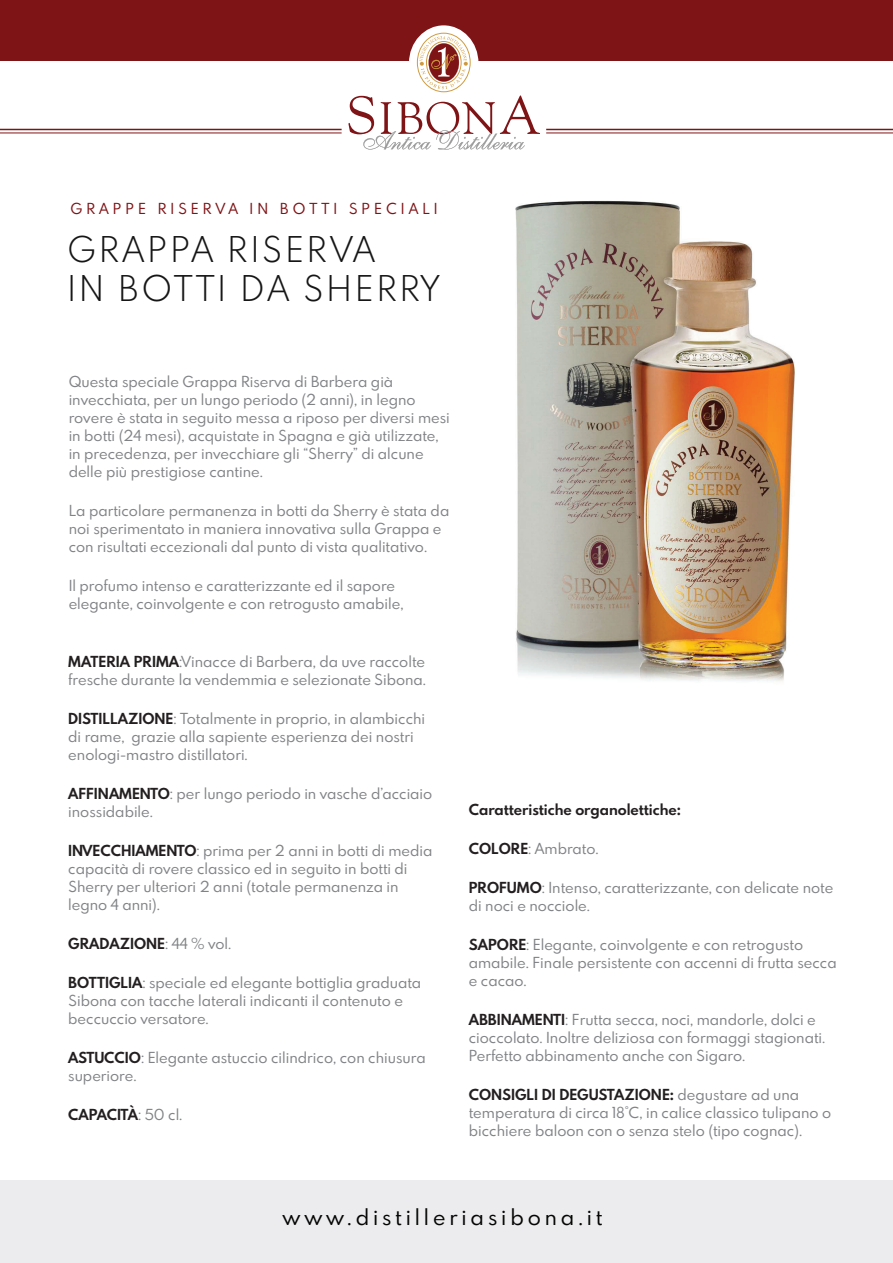
<style>
.page{position:relative;width:893px;height:1263px;background:#fff}
.page>*{position:absolute;margin:0;border:0;box-sizing:border-box;transform-origin:0 0}
.t1{font:300 31.5px/39px "Spartan MB";letter-spacing:.1em;color:#171617}
.t2{font:19.5px "Spartan MB";letter-spacing:.2em;color:#040503}
.t3{font:13.5px/18px "Spartan MB";color:#808285}
.t4{font:700 13.5px "Spartan MB";color:#231f20}
.t5{font:13.5px "Spartan MB";letter-spacing:.3em;color:#7f1417}
.t6{font:700 13.5px "Spartan MB";letter-spacing:-.03em;color:#231f20}
.s1{font-weight:700;color:#231f20}
.s2{font-weight:400;color:#808285}
</style>
<div class="page">
<img style="left:515px;top:200px;width:280px;height:481px">
<div style="left:0;top:1180px;width:893px;height:83px;background:#ececee"></div>
<div style="left:0;top:0;width:893px;height:60px;background:#7f1417"></div>
<div style="left:409px;top:25px;width:69px;height:76px;background:#fff;border-radius:50%"></div>
<svg style="left:348px;top:33px;width:192px;height:117px"></svg>
<hr style="left:0;top:129px;width:342px;height:1px;background:#7f1417">
<hr style="left:546px;top:129px;width:347px;height:1px;background:#7f1417">
<hr style="left:546px;top:133px;width:347px;height:1px;background:#7f1417">
<hr style="left:0;top:133px;width:342px;height:1px;background:#7f1417">
<p class="t5" style="left:70px;top:202px;width:369px">GRAPPE RISERVA IN BOTTI SPECIALI</p>
<h1 class="t1" style="left:67px;top:235px;width:374px">GRAPPA RISERVA<br>IN BOTTI DA SHERRY</h1>
<p class="t3" style="left:69px;top:374px;width:383px">Questa speciale Grappa Riserva di Barbera già invecchiata, per un lungo periodo (2 anni), in legno rovere è stata in seguito messa a riposo per diversi mesi in botti (24 mesi), acquistate in Spagna e già utilizzate, in precedenza, per invecchiare gli “Sherry” di alcune delle più prestigiose cantine.</p>
<p class="t3" style="left:69px;top:503px;width:382px">La particolare permanenza in botti da Sherry è stata da noi sperimentato in maniera innovativa sulla Grappa e con risultati eccezionali dal punto di vista qualitativo.</p>
<p class="t3" style="left:69px;top:578px;width:336px">Il profumo intenso e caratterizzante ed il sapore elegante, coinvolgente e con retrogusto amabile,</p>
<p class="t3" style="left:68px;top:654px;width:359px"><span class="s1">MATERIA PRIMA</span>:Vinacce di Barbera, da uve raccolte fresche durante la vendemmia e selezionate Sibona.</p>
<p class="t3" style="left:68px;top:711px;width:358px"><span class="s1">DISTILLAZIONE</span>: Totalmente in proprio, in alambicchi di rame, grazie alla sapiente esperienza dei nostri enologi-mastro distillatori.</p>
<p class="t3" style="left:68px;top:786px;width:366px"><span class="s1">AFFINAMENTO</span>: per lungo periodo in vasche d’acciaio inossidabile.</p>
<p class="t3" style="left:68px;top:843px;width:366px"><span class="s1">INVECCHIAMENTO</span>: prima per 2 anni in botti di media capacità di rovere classico ed in seguito in botti di Sherry per ulteriori 2 anni (totale permanenza in legno 4 anni).</p>
<p class="t4" style="left:68px;top:936px;width:165px">GRADAZIONE<span class="s2">: 44 % vol.</span></p>
<p class="t3" style="left:68px;top:975px;width:354px"><span class="s1">BOTTIGLIA</span>: speciale ed elegante bottiglia graduata<br>Sibona con tacche laterali indicanti il contenuto e beccuccio versatore.</p>
<p class="t3" style="left:68px;top:1050px;width:359px"><span class="s1">ASTUCCIO</span>: Elegante astuccio cilindrico, con chiusura superiore.</p>
<p class="t6" style="left:68px;top:1107px;width:116px">CAPACITÀ<span class="s2">: 50 cl.</span></p>
<p class="t4" style="left:469px;top:802px;width:214px">Caratteristiche organolettiche:</p>
<p class="t3" style="left:469px;top:841px;width:131px"><span class="s1">COLORE</span>: Ambrato.</p>
<p class="t3" style="left:469px;top:880px;width:366px"><span class="s1">PROFUMO</span>: Intenso, caratterizzante, con delicate note di noci e nocciole.</p>
<p class="t3" style="left:469px;top:937px;width:369px"><span class="s1">SAPORE</span>: Elegante, coinvolgente e con retrogusto amabile. Finale persistente con accenni di frutta secca e cacao.</p>
<p class="t3" style="left:469px;top:1012px;width:358px"><span class="s1">ABBINAMENTI</span>: Frutta secca, noci, mandorle, dolci e cioccolato. Inoltre deliziosa con formaggi stagionati.<br>Perfetto abbinamento anche con Sigaro.</p>
<p class="t3" style="left:469px;top:1087px;width:364px"><span class="s1">CONSIGLI DI DEGUSTAZIONE:</span> degustare ad una temperatura di circa 18°C, in calice classico tulipano o bicchiere baloon con o senza stelo (tipo cognac).</p>
<h2 class="t2" style="left:283px;top:1208px;width:321px">www.distilleriasibona.it</h2>
</div>
